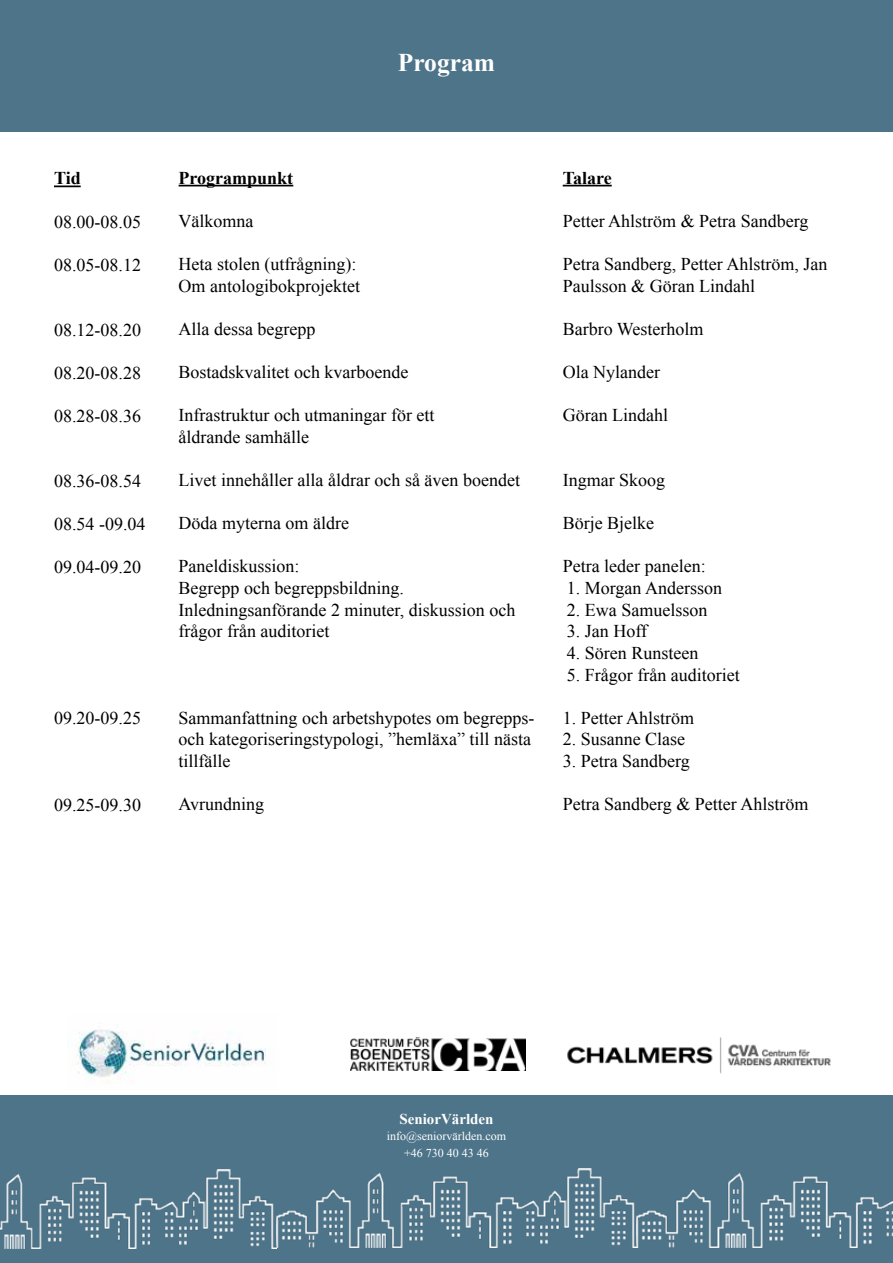
<style>
.page{position:relative;width:893px;height:1263px;background:#fff}
.page>*{position:absolute;margin:0;border:0;box-sizing:border-box;transform-origin:0 0}
.t1{font:700 25.5px "Times New Roman";color:#fff}
.t2{font:18px/21.6px "Times New Roman";color:#000}
.t3{font:700 18px "Times New Roman";color:#000}
.t4{font:700 15px "Times New Roman";color:#fff}
.t5{font:12px/16.5px "Times New Roman";color:#fff;text-align:center}
</style>
<div class="page">
<div style="left:0;top:1095px;width:893px;height:168px;background:#4d7489"></div>
<img style="left:0;top:1169px;width:638px;height:79px">
<img style="left:636px;top:1169px;width:257px;height:78px">
<div style="left:0;top:0;width:893px;height:132px;background:#4d7489"></div>
<hr style="left:54px;top:185px;width:27px;height:2px;background:#000">
<hr style="left:179px;top:185px;width:114px;height:1px;background:#000">
<hr style="left:563px;top:185px;width:49px;height:1px;background:#000">
<img style="left:67px;top:1029px;width:199px;height:50px">
<img style="left:351px;top:1037px;width:174px;height:33px">
<img style="left:567px;top:1037px;width:264px;height:37px">
<h1 class="t1" style="left:398px;top:45px;width:99px">Program</h1>
<p class="t3" style="left:54px;top:166px;width:28px">Tid</p>
<p class="t2" style="left:54px;top:210px;width:88px">08.00-08.05</p>
<p class="t2" style="left:54px;top:254px;width:88px">08.05-08.12</p>
<p class="t2" style="left:54px;top:318px;width:88px">08.12-08.20</p>
<p class="t2" style="left:54px;top:362px;width:88px">08.20-08.28</p>
<p class="t2" style="left:54px;top:405px;width:88px">08.28-08.36</p>
<p class="t2" style="left:54px;top:470px;width:88px">08.36-08.54</p>
<p class="t2" style="left:54px;top:513px;width:93px">08.54 -09.04</p>
<p class="t2" style="left:54px;top:556px;width:88px">09.04-09.20</p>
<p class="t2" style="left:54px;top:707px;width:88px">09.20-09.25</p>
<p class="t2" style="left:54px;top:794px;width:88px">09.25-09.30</p>
<p class="t3" style="left:179px;top:165px;width:116px">Programpunkt</p>
<p class="t2" style="left:179px;top:210px;width:76px">Välkomna</p>
<p class="t2" style="left:179px;top:253px;width:183px">Heta stolen (utfrågning):<br>Om antologibokprojektet</p>
<p class="t2" style="left:179px;top:318px;width:138px">Alla dessa begrepp</p>
<p class="t2" style="left:179px;top:361px;width:231px">Bostadskvalitet och kvarboende</p>
<p class="t2" style="left:179px;top:404px;width:257px">Infrastruktur och utmaningar för ett åldrande samhälle</p>
<p class="t2" style="left:179px;top:469px;width:343px">Livet innehåller alla åldrar och så även boendet</p>
<p class="t2" style="left:179px;top:512px;width:172px">Döda myterna om äldre</p>
<p class="t2" style="left:179px;top:555px;width:338px">Paneldiskussion:<br>Begrepp och begreppsbildning.<br>Inledningsanförande 2 minuter, diskussion och frågor från auditoriet</p>
<p class="t2" style="left:179px;top:707px;width:357px">Sammanfattning och arbetshypotes om begrepps&shy;och kategoriseringstypologi, ”hemläxa” till nästa tillfälle</p>
<p class="t2" style="left:179px;top:793px;width:87px">Avrundning</p>
<p class="t3" style="left:563px;top:165px;width:51px">Talare</p>
<p class="t2" style="left:563px;top:210px;width:247px">Petter Ahlström &amp; Petra Sandberg</p>
<p class="t2" style="left:563px;top:253px;width:266px">Petra Sandberg, Petter Ahlström, Jan<br>Paulsson &amp; Göran Lindahl</p>
<p class="t2" style="left:563px;top:318px;width:142px">Barbro Westerholm</p>
<p class="t2" style="left:563px;top:361px;width:99px">Ola Nylander</p>
<p class="t2" style="left:563px;top:404px;width:107px">Göran Lindahl</p>
<p class="t2" style="left:563px;top:469px;width:104px">Ingmar Skoog</p>
<p class="t2" style="left:563px;top:512px;width:93px">Börje Bjelke</p>
<p class="t2" style="left:563px;top:555px;width:144px">Petra leder panelen:</p>
<p class="t2" style="left:567px;top:577px;width:157px">1. Morgan Andersson</p>
<p class="t2" style="left:567px;top:599px;width:142px">2. Ewa Samuelsson</p>
<p class="t2" style="left:567px;top:620px;width:82px">3. Jan Hoff</p>
<p class="t2" style="left:567px;top:642px;width:133px">4. Sören Runsteen</p>
<p class="t2" style="left:567px;top:663px;width:174px">5. Frågor från auditoriet</p>
<p class="t2" style="left:563px;top:707px;width:133px">1. Petter Ahlström</p>
<p class="t2" style="left:563px;top:728px;width:124px">2. Susanne Clase</p>
<p class="t2" style="left:563px;top:750px;width:129px">3. Petra Sandberg</p>
<p class="t2" style="left:563px;top:793px;width:247px">Petra Sandberg &amp; Petter Ahlström</p>
<p class="t4" style="left:399px;top:1108px;width:96px">SeniorVärlden</p>
<p class="t5" style="left:387px;top:1128px;width:121px">info@seniorvärlden.com +46 730 40 43 46</p>
</div>
